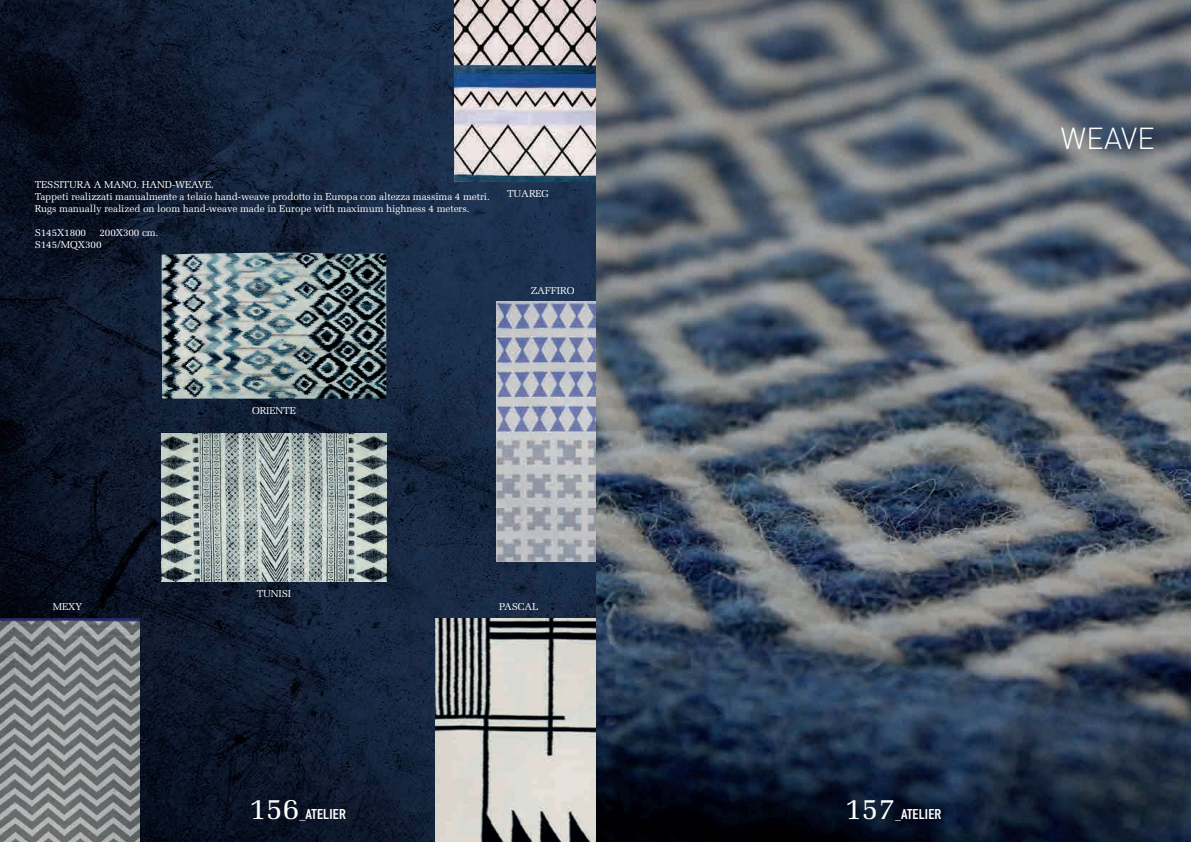
<style>
.page{position:relative;width:1191px;height:842px;background:#fff}
.page>*{position:absolute;margin:0;border:0;box-sizing:border-box;transform-origin:0 0}
.t1{font:30px "Melior";color:#fff}
.t2{font:300 30px "DIN";color:#fff}
.t3{font:14px "DIN Engschrift";letter-spacing:.015em;color:#fff;scale:1.15 1}
.t4{font:10px/12px "Melior";letter-spacing:-.01em;color:#fff}
.s1{font-family:"Melior";font-style:italic;font-size:12px}
</style>
<div class="page">
<img style="left:0;top:0;width:1191px;height:842px">
<img style="left:162px;top:253px;width:224px;height:146px">
<img style="left:0;top:618px;width:140px;height:224px">
<img style="left:455px;top:0;width:140px;height:181px">
<img style="left:496px;top:302px;width:99px;height:259px">
<img style="left:436px;top:618px;width:159px;height:224px">
<img style="left:162px;top:434px;width:224px;height:147px">
<p class="t4" style="left:35px;top:179px;width:456px">TESSITURA A MANO. HAND-WEAVE.<br>Tappeti realizzati manualmente a telaio hand-weave prodotto in Europa con altezza massima 4 metri.<br>Rugs manually realized on loom hand-weave made in Europe with maximum highness 4 meters.</p>
<p class="t4" style="left:35px;top:226px;width:53px">S145X1800</p>
<p class="t4" style="left:35px;top:226px;width:125px;text-indent:65px">200X300 cm.<br>S145/MQX300</p>
<p class="t4" style="left:507px;top:187px;width:43px">TUAREG</p>
<p class="t4" style="left:530px;top:285px;width:45px">ZAFFIRO</p>
<p class="t4" style="left:252px;top:404px;width:45px">ORIENTE</p>
<p class="t4" style="left:257px;top:587px;width:36px">TUNISI</p>
<p class="t4" style="left:53px;top:601px;width:31px">MEXY</p>
<p class="t4" style="left:499px;top:601px;width:41px">PASCAL</p>
<h1 class="t1" style="left:249px;top:791px;width:52px">156</h1>
<h2 class="t3" style="left:299px;top:806px;width:42px"><span class="s1">_</span>ATELIER</h2>
<h1 class="t1" style="left:845px;top:791px;width:52px">157</h1>
<h2 class="t3" style="left:895px;top:806px;width:42px"><span class="s1">_</span>ATELIER</h2>
<h1 class="t2" style="left:1060px;top:120px;width:96px">WEAVE</h1>
</div>
